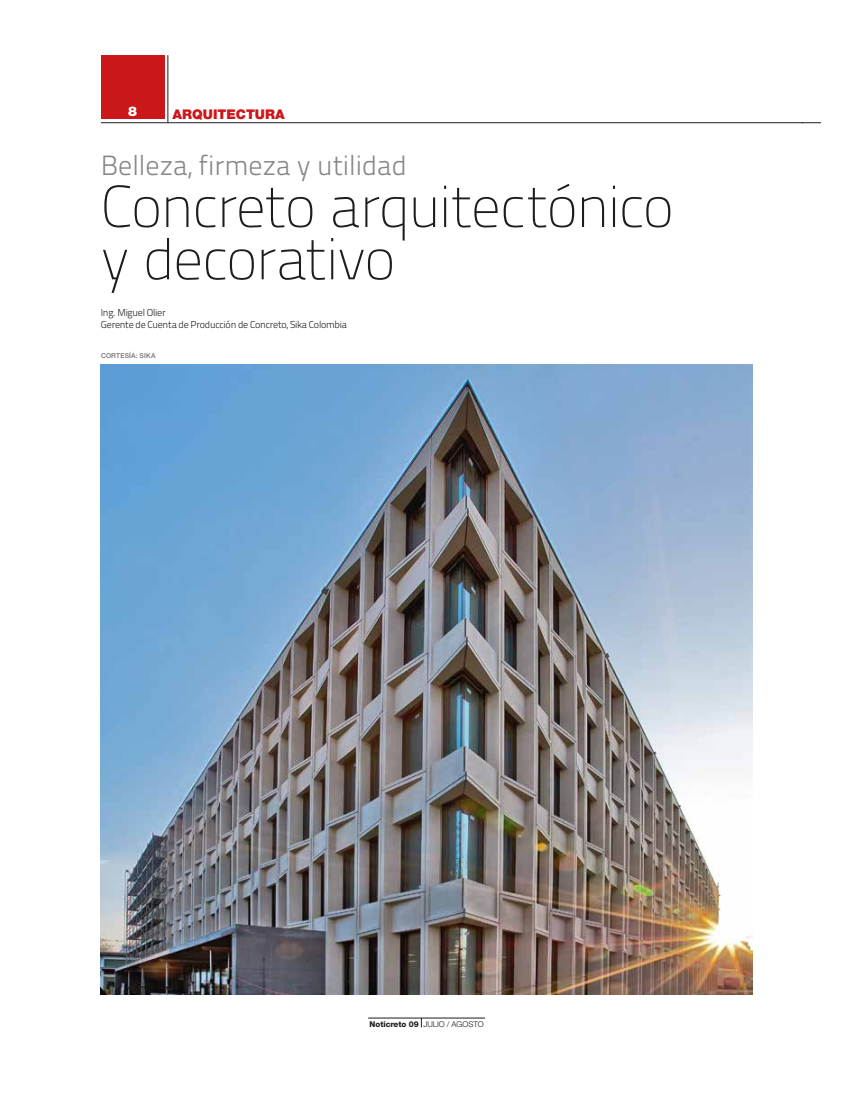
<style>
.page{position:relative;width:847px;height:1098px;background:#fff}
.page>*{position:absolute;margin:0;border:0;box-sizing:border-box;transform-origin:0 0}
.t1{font:100 59px/52.4px "Titillium Text 22 L";letter-spacing:-.025em;color:#1d1d1b}
.t2{font:300 27.88px "Titillium Text 22 L";color:#878787}
.t3{font:900 13.38px "Helvetica Neue LT Pro";color:#cb171a}
.t4{font:900 13.38px "Helvetica Neue LT Pro";color:#fff}
.t5{font:300 10px/12.2px "Titillium Text 22 L";letter-spacing:-.025em;color:#1d1d1b}
.t6{font:300 8px "Helvetica Neue LT Std";letter-spacing:-.01em;color:#1d1d1b}
.t7{font:500 6.62px "Helvetica Neue";letter-spacing:.025em;color:#706f6f}
.s1{font-family:"Helvetica Neue LT Pro";font-weight:800}
</style>
<div class="page">
<div style="left:101px;top:55px;width:63px;height:63px;background:#cb171a"></div>
<hr style="left:101px;top:123px;width:701px;height:1px;background:#1d1d1b">
<hr style="left:168px;top:55px;width:1px;height:68px;background:#1d1d1b">
<hr style="left:368px;top:1018px;width:117px;height:1px;background:#1d1d1b">
<img style="left:101px;top:364px;width:651px;height:630px">
<svg style="left:802px;top:123px;width:18px;height:1px"></svg>
<h3 class="t4" style="left:128px;top:103px;width:10px">8</h3>
<h3 class="t3" style="left:172px;top:106px;width:113px">ARQUITECTURA</h3>
<h2 class="t2" style="left:101px;top:144px;width:307px">Belleza, firmeza y utilidad</h2>
<h1 class="t1" style="left:101px;top:177px;width:574px">Concreto arquitectónico y decorativo</h1>
<p class="t5" style="left:101px;top:306px;width:247px">Ing. Miguel Olier<br>Gerente de Cuenta de Producción de Concreto, Sika Colombia</p>
<p class="t7" style="left:101px;top:350px;width:56px">CORTESÍA: SIKA</p>
<p class="t6" style="left:369px;top:1019px;width:115px"><span class="s1">Noticreto 09</span> JULIO / AGOSTO</p>
</div>
